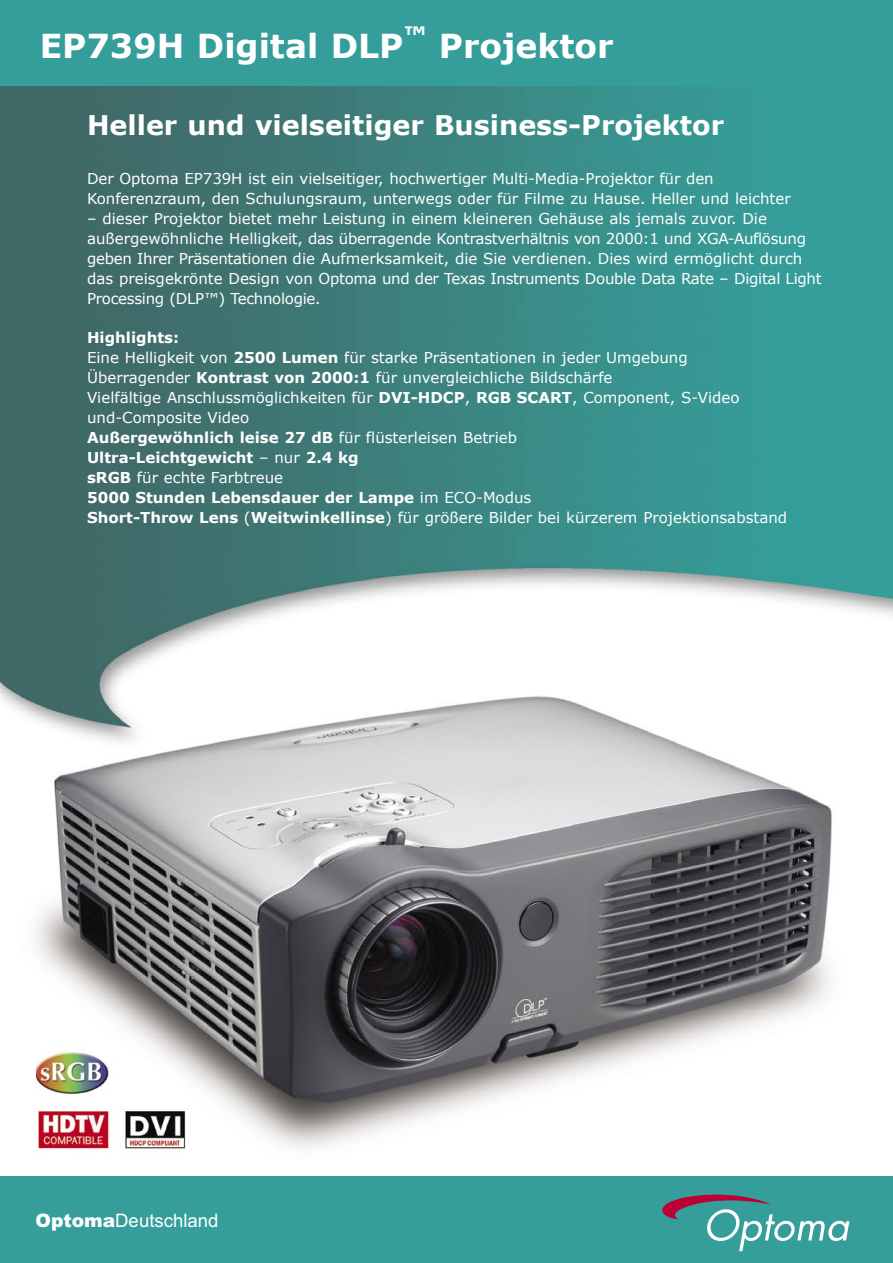
<style>
.page{position:relative;width:893px;height:1263px;background:#fff}
.page>*{position:absolute;margin:0;border:0;box-sizing:border-box;transform-origin:0 0}
._01_-_Head{font:700 33px "Verdana";color:#fff}
._02_-_Head{font:700 27px "Verdana";color:#fff}
.t1{font:18.6px "Arial";color:#fff}
.t2{font:15px/20px "Verdana";color:#fff}
.t3{font:700 15px "Verdana";color:#fff}
.s1{font-weight:700}
.s2{font-weight:400}
.s3{font-weight:900}
</style>
<div class="page">
<img style="left:0;top:86px;width:893px;height:1063px">
<div style="left:0;top:0;width:893px;height:86px;background:#359e9a"></div>
<div style="left:0;top:1176px;width:893px;height:87px;background:#359e9a"></div>
<div style="left:1px;top:1108px;width:189px;height:49px;background:#fff"></div>
<img style="left:36px;top:1109px;width:150px;height:41px">
<img style="left:36px;top:1046px;width:79px;height:59px">
<svg style="left:662px;top:1194px;width:187px;height:57px"></svg>
<p class="_01_-_Head" style="left:40px;top:25px;width:575px">EP739H Digital DLP<sup>™</sup> Projektor</p>
<p class="_02_-_Head" style="left:87px;top:108px;width:639px">Heller und vielseitiger Business-Projektor</p>
<p class="t2" style="left:87px;top:168px;width:705px">Der Optoma EP739H ist ein vielseitiger, hochwertiger Multi-Media-Projektor für den<br>Konferenzraum, den Schulungsraum, unterwegs oder für Filme zu Hause. Heller und leichter</p>
<p class="t2" style="left:87px;top:208px;width:736px">– dieser Projektor bietet mehr Leistung in einem kleineren Gehäuse als jemals zuvor. Die außergewöhnliche Helligkeit, das überragende Kontrastverhältnis von 2000:1 und XGA-Auflösung geben Ihrer Präsentationen die Aufmerksamkeit, die Sie verdienen. Dies wird ermöglicht durch das preisgekrönte Design von Optoma und der Texas Instruments Double Data Rate – Digital Light Processing (DLP™) Technologie.</p>
<p class="t3" style="left:87px;top:328px;width:94px">Highlights:</p>
<p class="t2" style="left:87px;top:347px;width:602px">Eine Helligkeit von <span class="s1">2500 Lumen</span> für starke Präsentationen in jeder Umgebung</p>
<p class="t2" style="left:87px;top:367px;width:527px">Überragender <span class="s1">Kontrast von 2000:1</span> für unvergleichliche Bildschärfe</p>
<p class="t2" style="left:87px;top:387px;width:654px">Vielfältige Anschlussmöglichkeiten für <span class="s1">DVI-HDCP</span>, <span class="s1">RGB SCART</span>, Component, S-Video und-Composite Video</p>
<p class="t3" style="left:87px;top:428px;width:431px">Außergewöhnlich leise 27 dB <span class="s2">für flüsterleisen Betrieb</span></p>
<p class="t3" style="left:87px;top:448px;width:273px">Ultra-Leichtgewicht <span class="s2">– nur</span> 2.4 kg</p>
<p class="t2" style="left:87px;top:467px;width:198px"><span class="s1">sRGB</span> für echte Farbtreue</p>
<p class="t3" style="left:87px;top:488px;width:446px">5000 Stunden Lebensdauer der Lampe <span class="s2">im ECO-Modus</span></p>
<p class="t2" style="left:87px;top:507px;width:702px"><span class="s1">Short-Throw Lens</span> (<span class="s1">Weitwinkellinse</span>) für größere Bilder bei kürzerem Projektionsabstand</p>
<p class="t1" style="left:36px;top:1209px;width:184px"><span class="s3">Optoma</span>Deutschland</p>
</div>
